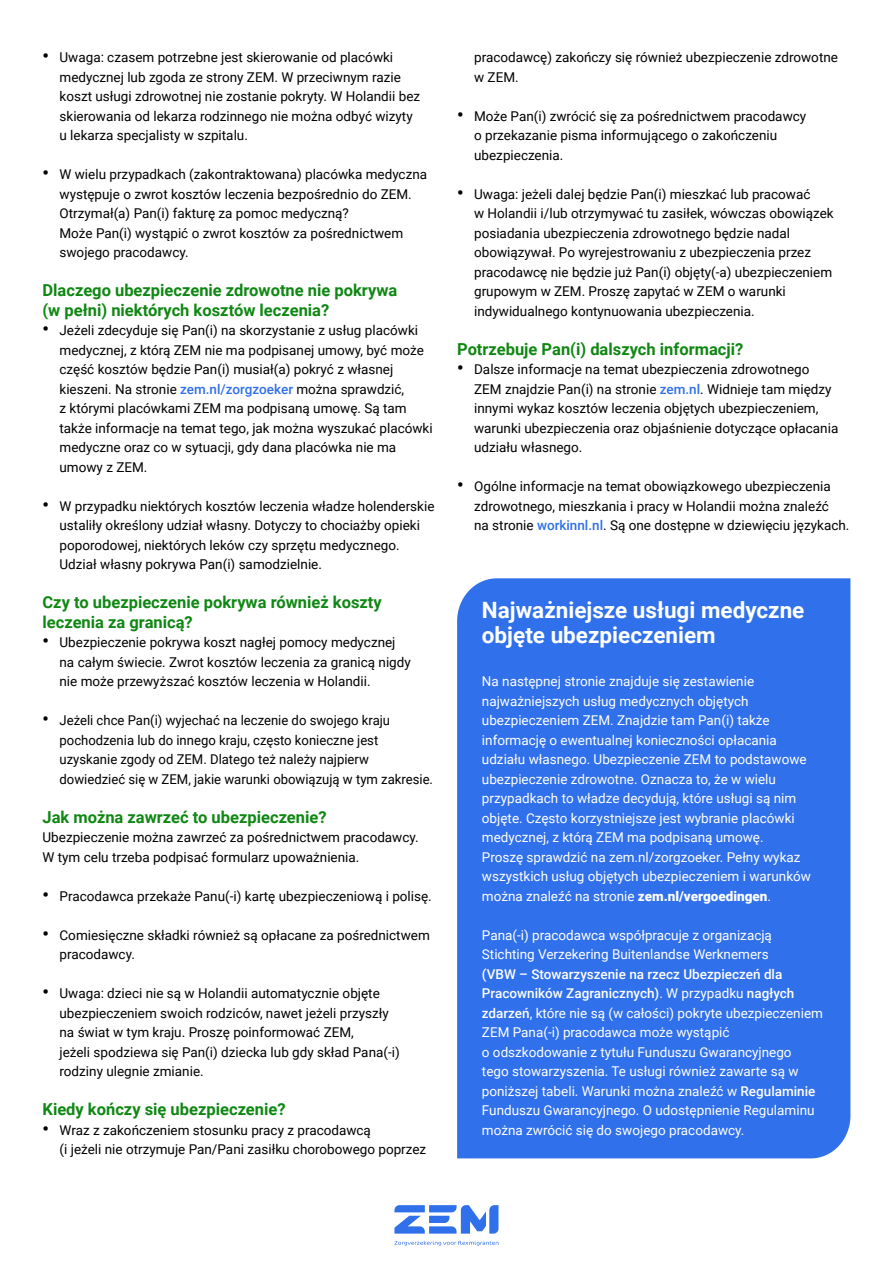
<style>
.page{position:relative;width:893px;height:1263px;background:#fff}
.page>*{position:absolute;margin:0;border:0;box-sizing:border-box;transform-origin:0 0}
.t1{font:700 22.5px/25.5px "Roboto";color:#fff}
.t2{font:700 16.5px/19.5px "Roboto";color:#0f8713}
.t3{font:13.5px/19.5px "Roboto";color:#000}
.t4{font:13.5px/19.5px "Roboto";color:#fff}
.s1{font-weight:700;font-size:18px}
.s2{font-weight:500;color:#3070eb}
.s3{font-weight:900}
.s4{font-weight:500}
</style>
<div class="page">
<div style="left:457px;top:578px;width:393px;height:580px;background:#3070eb"></div>
<svg style="left:394px;top:1241px;width:104px;height:5px"></svg>
<svg style="left:394px;top:1205px;width:104px;height:28px"></svg>
<p class="t3" style="left:60px;top:47px;width:362px;text-indent:-17px"><span class="s1">•</span> Uwaga: czasem potrzebne jest skierowanie od placówki medycznej lub zgoda ze strony ZEM. W przeciwnym razie koszt usługi zdrowotnej nie zostanie pokryty. W Holandii bez skierowania od lekarza rodzinnego nie można odbyć wizyty u lekarza specjalisty w szpitalu.</p>
<p class="t3" style="left:60px;top:164px;width:369px;text-indent:-17px"><span class="s1">•</span> W wielu przypadkach (zakontraktowana) placówka medyczna występuje o zwrot kosztów leczenia bezpośrednio do ZEM.<br>Otrzymał(a) Pan(i) fakturę za pomoc medyczną?<br>Może Pan(i) wystąpić o zwrot kosztów za pośrednictwem swojego pracodawcy.</p>
<p class="t2" style="left:43px;top:280px;width:356px">Dlaczego ubezpieczenie zdrowotne nie pokrywa (w pełni) niektórych kosztów leczenia?</p>
<p class="t3" style="left:60px;top:320px;width:375px;text-indent:-17px"><span class="s1">•</span> Jeżeli zdecyduje się Pan(i) na skorzystanie z usług placówki medycznej, z którą ZEM nie ma podpisanej umowy, być może część kosztów będzie Pan(i) musiał(a) pokryć z własnej kieszeni. Na stronie <span class="s2">zem.nl/zorgzoeker</span> można sprawdzić,<br>z którymi placówkami ZEM ma podpisaną umowę. Są tam także informacje na temat tego, jak można wyszukać placówki medyczne oraz co w sytuacji, gdy dana placówka nie ma umowy z ZEM.</p>
<p class="t3" style="left:60px;top:495px;width:376px;text-indent:-17px"><span class="s1">•</span> W przypadku niektórych kosztów leczenia władze holenderskie ustaliły określony udział własny. Dotyczy to chociażby opieki poporodowej, niektórych leków czy sprzętu medycznego.<br>Udział własny pokrywa Pan(i) samodzielnie.</p>
<p class="t2" style="left:43px;top:592px;width:341px">Czy to ubezpieczenie pokrywa również koszty leczenia za granicą?</p>
<p class="t3" style="left:60px;top:632px;width:353px;text-indent:-17px"><span class="s1">•</span> Ubezpieczenie pokrywa koszt nagłej pomocy medycznej na całym świecie. Zwrot kosztów leczenia za granicą nigdy nie może przewyższać kosztów leczenia w Holandii.</p>
<p class="t3" style="left:60px;top:710px;width:375px;text-indent:-17px"><span class="s1">•</span> Jeżeli chce Pan(i) wyjechać na leczenie do swojego kraju pochodzenia lub do innego kraju, często konieczne jest uzyskanie zgody od ZEM. Dlatego też należy najpierw dowiedzieć się w ZEM, jakie warunki obowiązują w tym zakresie.</p>
<p class="t2" style="left:43px;top:806px;width:286px">Jak można zawrzeć to ubezpieczenie?</p>
<p class="t3" style="left:43px;top:827px;width:378px">Ubezpieczenie można zawrzeć za pośrednictwem pracodawcy.<br>W tym celu trzeba podpisać formularz upoważnienia.</p>
<p class="t3" style="left:43px;top:885px;width:391px"><span class="s1">•</span> Pracodawca przekaże Panu(-i) kartę ubezpieczeniową i polisę.</p>
<p class="t3" style="left:60px;top:924px;width:372px;text-indent:-17px"><span class="s1">•</span> Comiesięczne składki również są opłacane za pośrednictwem pracodawcy.</p>
<p class="t3" style="left:60px;top:983px;width:342px;text-indent:-17px"><span class="s1">•</span> Uwaga: dzieci nie są w Holandii automatycznie objęte ubezpieczeniem swoich rodziców, nawet jeżeli przyszły na świat w tym kraju. Proszę poinformować ZEM,<br>jeżeli spodziewa się Pan(i) dziecka lub gdy skład Pana(-i) rodziny ulegnie zmianie.</p>
<p class="t2" style="left:43px;top:1099px;width:245px">Kiedy kończy się ubezpieczenie?</p>
<p class="t3" style="left:60px;top:1119px;width:368px;text-indent:-17px"><span class="s1">•</span> Wraz z zakończeniem stosunku pracy z pracodawcą<br>(i jeżeli nie otrzymuje Pan/Pani zasiłku chorobowego poprzez</p>
<p class="t3" style="left:474px;top:47px;width:365px">pracodawcę) zakończy się również ubezpieczenie zdrowotne w ZEM.</p>
<p class="t3" style="left:474px;top:105px;width:334px;text-indent:-17px"><span class="s1">•</span> Może Pan(i) zwrócić się za pośrednictwem pracodawcy o przekazanie pisma informującego o zakończeniu ubezpieczenia.</p>
<p class="t3" style="left:474px;top:183px;width:361px;text-indent:-17px"><span class="s1">•</span> Uwaga: jeżeli dalej będzie Pan(i) mieszkać lub pracować<br>w Holandii i/lub otrzymywać tu zasiłek, wówczas obowiązek posiadania ubezpieczenia zdrowotnego będzie nadal obowiązywał. Po wyrejestrowaniu z ubezpieczenia przez pracodawcę nie będzie już Pan(i) objęty(-a) ubezpieczeniem grupowym w ZEM. Proszę zapytać w ZEM o warunki indywidualnego kontynuowania ubezpieczenia.</p>
<p class="t2" style="left:457px;top:338px;width:288px">Potrzebuje Pan(i) dalszych informacji?</p>
<p class="t3" style="left:474px;top:359px;width:366px;text-indent:-17px"><span class="s1">•</span> Dalsze informacje na temat ubezpieczenia zdrowotnego ZEM znajdzie Pan(i) na stronie <span class="s2">zem.nl</span>. Widnieje tam między innymi wykaz kosztów leczenia objętych ubezpieczeniem, warunki ubezpieczenia oraz objaśnienie dotyczące opłacania udziału własnego.</p>
<p class="t3" style="left:474px;top:476px;width:377px;text-indent:-17px"><span class="s1">•</span> Ogólne informacje na temat obowiązkowego ubezpieczenia zdrowotnego, mieszkania i pracy w Holandii można znaleźć<br>na stronie <span class="s2">workinnl.nl</span>. Są one dostępne w dziewięciu językach.</p>
<h1 class="t1" style="left:482px;top:596px;width:324px">Najważniejsze usługi medyczne objęte ubezpieczeniem</h1>
<p class="t4" style="left:482px;top:671px;width:331px">Na następnej stronie znajduje się zestawienie najważniejszych usług medycznych objętych ubezpieczeniem ZEM. Znajdzie tam Pan(i) także informację o ewentualnej konieczności opłacania udziału własnego. Ubezpieczenie ZEM to podstawowe ubezpieczenie zdrowotne. Oznacza to, że w wielu przypadkach to władze decydują, które usługi są nim objęte. Często korzystniejsze jest wybranie placówki medycznej, z którą ZEM ma podpisaną umowę.<br>Proszę sprawdzić na zem.nl/zorgzoeker. Pełny wykaz wszystkich usług objętych ubezpieczeniem i warunków można znaleźć na stronie <span class="s3">zem.nl/vergoedingen</span>.</p>
<p class="t4" style="left:482px;top:924px;width:292px">Pana(-i) pracodawca współpracuje z organizacją<br>Stichting Verzekering Buitenlandse Werknemers</p>
<p class="t4" style="left:482px;top:963px;width:343px"><span class="s4">(VBW – Stowarzyszenie na rzecz Ubezpieczeń dla Pracowników Zagranicznych)</span>. W przypadku <span class="s4">nagłych zdarzeń</span>, które nie są (w całości) pokryte ubezpieczeniem ZEM Pana(-i) pracodawca może wystąpić<br>o odszkodowanie z tytułu Funduszu Gwarancyjnego<br>tego stowarzyszenia. Te usługi również zawarte są w poniższej tabeli. Warunki można znaleźć w <span class="s4">Regulaminie </span>Funduszu Gwarancyjnego. O udostępnienie Regulaminu można zwrócić się do swojego pracodawcy.</p>
</div>
